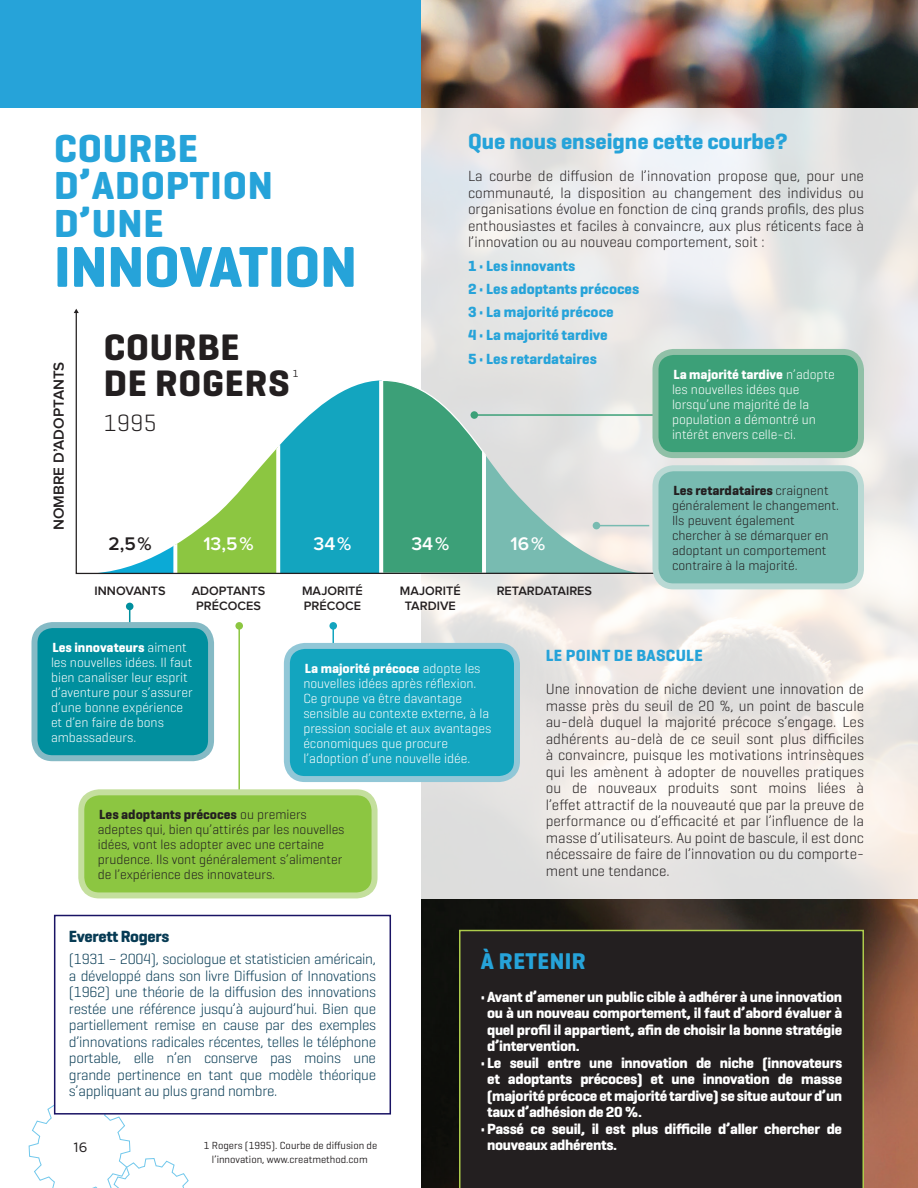
<style>
.page{position:relative;width:918px;height:1188px;background:#fff}
.page>*{position:absolute;margin:0;border:0;box-sizing:border-box;transform-origin:0 0}
.t1{font:700 58.5px "Geogrotesque";color:#26a3d9}
.t2{font:700 39.75px/37.7px "Geogrotesque";letter-spacing:.02em;color:#26a3d9}
.t3{font:700 37.5px/35.5px "Geogrotesque";letter-spacing:.02em;color:#231f20}
.t4{font:300 24px "Geogrotesque";color:#231f20}
.t5{font:700 23.1px "Geogrotesque";letter-spacing:.02em;color:#26a3d9}
.t6{font:700 22.5px "Geogrotesque";color:#26a3d9}
.t7{font:600 18.9px "Proxima Nova";color:#fff}
.t8{font:600 18.9px "Proxima Nova";color:#231f20}
.t9{font:700 16.5px "Geogrotesque";letter-spacing:.02em;color:#26a3d9}
.t10{font:700 16.5px "Geogrotesque";letter-spacing:-.02em;color:#073b54}
.t11{font:600 15.15px "Proxima Nova";color:#231f20}
.t12{font:300 15px/16.5px "Geogrotesque";color:#231f20;text-align:justify}
.t13{font:700 15px/16.5px "Geogrotesque";letter-spacing:-.02em;color:#fff;text-align:justify}
.t14{font:300 15px/16.5px "Geogrotesque";letter-spacing:-.02em;color:#073b54;text-align:justify}
.t15{font:700 15px/23.2px "Geogrotesque";color:#26a3d9}
.t16{font:300 13.5px/15px "Geogrotesque";color:#fff}
.t17{font:300 13.5px/15px "Geogrotesque";color:#231f20}
.t18{font:13.5px "Alright Sans";color:#231f20}
.t19{font:600 12.6px/15.1px "Proxima Nova";color:#231f20;text-align:center}
.t20{font:10.5px "Geogrotesque";color:#231f20}
.s1{font-weight:700}
</style>
<div class="page">
<svg style="left:29px;top:1098px;width:160px;height:90px"></svg>
<div style="left:0;top:0;width:918px;height:108px;background:#26a3d9"></div>
<img style="left:421px;top:0;width:497px;height:1188px">
<svg style="left:421px;top:108px;width:497px;height:790px"></svg>
<div style="left:55px;top:916px;width:335px;height:198px;background:#fff"></div>
<div style="left:54px;top:915px;width:337px;height:200px;border:2px solid #191364"></div>
<hr style="left:238px;top:626px;width:2px;height:240px;background:#8cc641">
<div style="left:235px;top:622px;width:8px;height:8px;background:#8cc641;border-radius:50%"></div>
<hr style="left:332px;top:626px;width:2px;height:64px;background:#13a5bf">
<div style="left:329px;top:622px;width:8px;height:8px;background:#13a5bf;border-radius:50%"></div>
<hr style="left:129px;top:606px;width:1px;height:53px;background:#008f9e">
<div style="left:126px;top:603px;width:8px;height:7px;background:#008f9e;border-radius:50%"></div>
<div style="left:287px;top:646px;width:230px;height:133px;background:#13a5bf;border-radius:18px"></div>
<div style="left:284px;top:643px;width:236px;height:139px;border:6px solid #91c7d7;border-radius:18px"></div>
<div style="left:34px;top:625px;width:177px;height:133px;background:#008f9e;border-radius:18px"></div>
<div style="left:32px;top:622px;width:182px;height:139px;border:6px solid #85bac5;border-radius:18px"></div>
<svg style="left:75px;top:311px;width:642px;height:264px"></svg>
<svg style="left:74px;top:309px;width:5px;height:4px"></svg>
<div style="left:656px;top:468px;width:205px;height:118px;background:#78bbb1;border-radius:18px"></div>
<div style="left:652px;top:465px;width:212px;height:124px;border:6px solid #b9d9d4;border-radius:18px"></div>
<div style="left:656px;top:352px;width:205px;height:103px;background:#3ca078;border-radius:18px"></div>
<div style="left:652px;top:349px;width:212px;height:109px;border:6px solid #90c0a7;border-radius:18px"></div>
<div style="left:81px;top:792px;width:294px;height:103px;background:#8cc641;border-radius:18px"></div>
<div style="left:78px;top:789px;width:300px;height:109px;border:6px solid #c4df9d;border-radius:18px"></div>
<div style="left:459px;top:930px;width:405px;height:258px;background:#231f20"></div>
<h3 class="t6" style="left:468px;top:127px;width:321px">Que nous enseigne cette courbe?</h3>
<p class="t12" style="left:468px;top:168px;width:398px">La courbe de diffusion de l’innovation propose que, pour une communauté, la disposition au changement des individus ou organisations évolue en fonction de cinq grands profils, des plus enthousiastes et faciles à convaincre, aux plus réticents face à l’innovation ou au nouveau comportement, soit :</p>
<p class="t15" style="left:468px;top:254px;width:173px">1 • Les innovants<br>2 • Les adoptants précoces<br>3 • La majorité précoce<br>4 • La majorité tardive<br>5 • Les retardataires</p>
<h2 class="t2" style="left:54px;top:129px;width:220px">COURBE<br>D’ADOPTION<br>D’UNE</h2>
<h1 class="t1" style="left:54px;top:230px;width:305px">INNOVATION</h1>
<h3 class="t3" style="left:104px;top:329px;width:187px">COURBE<br>DE ROGERS</h3>
<h3 class="t4" style="left:104px;top:408px;width:54px">1995</h3>
<p class="t11" style="left:52px;top:530px;width:170px;rotate:-90deg">NOMBRE D’ADOPTANTS</p>
<p class="t16" style="left:672px;top:366px;width:164px"><span class="s1">La majorité tardive</span> n’adopte les nouvelles idées que lorsqu’une majorité de la population a démontré un intérêt envers celle-ci.</p>
<p class="t20" style="left:293px;top:367px;width:7px">1</p>
<p class="t17" style="left:672px;top:482px;width:168px"><span class="s1">Les retardataires</span> craignent généralement le changement.<br>Ils peuvent également chercher à se démarquer en adoptant un comportement contraire à la majorité.</p>
<p class="t8" style="left:108px;top:536px;width:45px">2,5%</p>
<p class="t7" style="left:203px;top:536px;width:52px">13,5%</p>
<p class="t7" style="left:314px;top:536px;width:39px">34%</p>
<p class="t7" style="left:411px;top:536px;width:39px">34%</p>
<p class="t7" style="left:511px;top:536px;width:36px">16%</p>
<p class="t19" style="left:95px;top:584px;width:73px">INNOVANTS</p>
<p class="t19" style="left:192px;top:584px;width:75px">ADOPTANTS<br>PRÉCOCES</p>
<p class="t19" style="left:302px;top:584px;width:62px;text-align:left">MAJORITÉ<br>PRÉCOCE</p>
<p class="t19" style="left:400px;top:584px;width:62px">MAJORITÉ<br>TARDIVE</p>
<p class="t19" style="left:497px;top:584px;width:97px">RETARDATAIRES</p>
<p class="t16" style="left:51px;top:639px;width:143px"><span class="s1">Les innovateurs</span> aiment les nouvelles idées. Il faut bien canaliser leur esprit d’aventure pour s’assurer d’une bonne expérience et d’en faire de bons ambassadeurs.</p>
<p class="t16" style="left:303px;top:660px;width:189px"><span class="s1">La majorité précoce</span> adopte les nouvelles idées après réflexion.<br>Ce groupe va être davantage sensible au contexte externe, à la pression sociale et aux avantages économiques que procure l’adoption d’une nouvelle idée.</p>
<p class="t17" style="left:98px;top:806px;width:248px"><span class="s1">Les adoptants précoces</span> ou premiers adeptes qui, bien qu’attirés par les nouvelles idées, vont les adopter avec une certaine prudence. Ils vont généralement s’alimenter de l’expérience des innovateurs.</p>
<p class="t9" style="left:546px;top:645px;width:158px">LE POINT DE BASCULE</p>
<p class="t12" style="left:546px;top:680px;width:320px">Une innovation de niche devient une innovation de masse près du seuil de 20 %, un point de bascule au-delà duquel la majorité précoce s’engage. Les adhérents au-delà de ce seuil sont plus difficiles à convaincre, puisque les motivations intrinsèques qui les amènent à adopter de nouvelles pratiques ou de nouveaux produits sont moins liées à l’effet attractif de la nouveauté que par la preuve de performance ou d’efficacité et par l’influence de la masse d’utilisateurs. Au point de bascule, il est donc nécessaire de faire de l’innovation ou du comporte&shy;ment une tendance.</p>
<p class="t10" style="left:69px;top:926px;width:102px">Everett Rogers</p>
<p class="t14" style="left:69px;top:950px;width:309px">(1931 – 2004), sociologue et statisticien américain, a développé dans son livre Diffusion of Innovations (1962) une théorie de la diffusion des innovations restée une référence jusqu’à aujourd’hui. Bien que partiellement remise en cause par des exemples d’innovations radicales récentes, telles le téléphone portable, elle n’en conserve pas moins une grande pertinence en tant que modèle théorique s’appliquant au plus grand nombre.</p>
<h3 class="t5" style="left:481px;top:947px;width:107px">À RETENIR</h3>
<p class="t13" style="left:487px;top:988px;width:357px;text-indent:-6px">• Avant d’amener un public cible à adhérer à une innovation ou à un nouveau comportement, il faut d’abord évaluer à quel profil il appartient, afin de choisir la bonne stratégie d’intervention.</p>
<p class="t13" style="left:487px;top:1054px;width:357px;text-indent:-6px">• Le seuil entre une innovation de niche (innovateurs et adoptants précoces) et une innovation de masse (majorité précoce et majorité tardive) se situe autour d’un taux d’adhésion de 20 %.</p>
<p class="t13" style="left:481px;top:1120px;width:363px">• Passé ce seuil, il est plus difficile d’aller chercher de</p>
<p class="t18" style="left:74px;top:1138px;width:15px">16</p>
<p class="t20" style="left:204px;top:1139px;width:175px">1 Rogers (1995). Courbe de diffusion de</p>
<p class="t13" style="left:487px;top:1137px;width:132px">nouveaux adhérents.</p>
<p class="t20" style="left:212px;top:1153px;width:157px">l’innovation, www.creatmethod.com</p>
</div>
